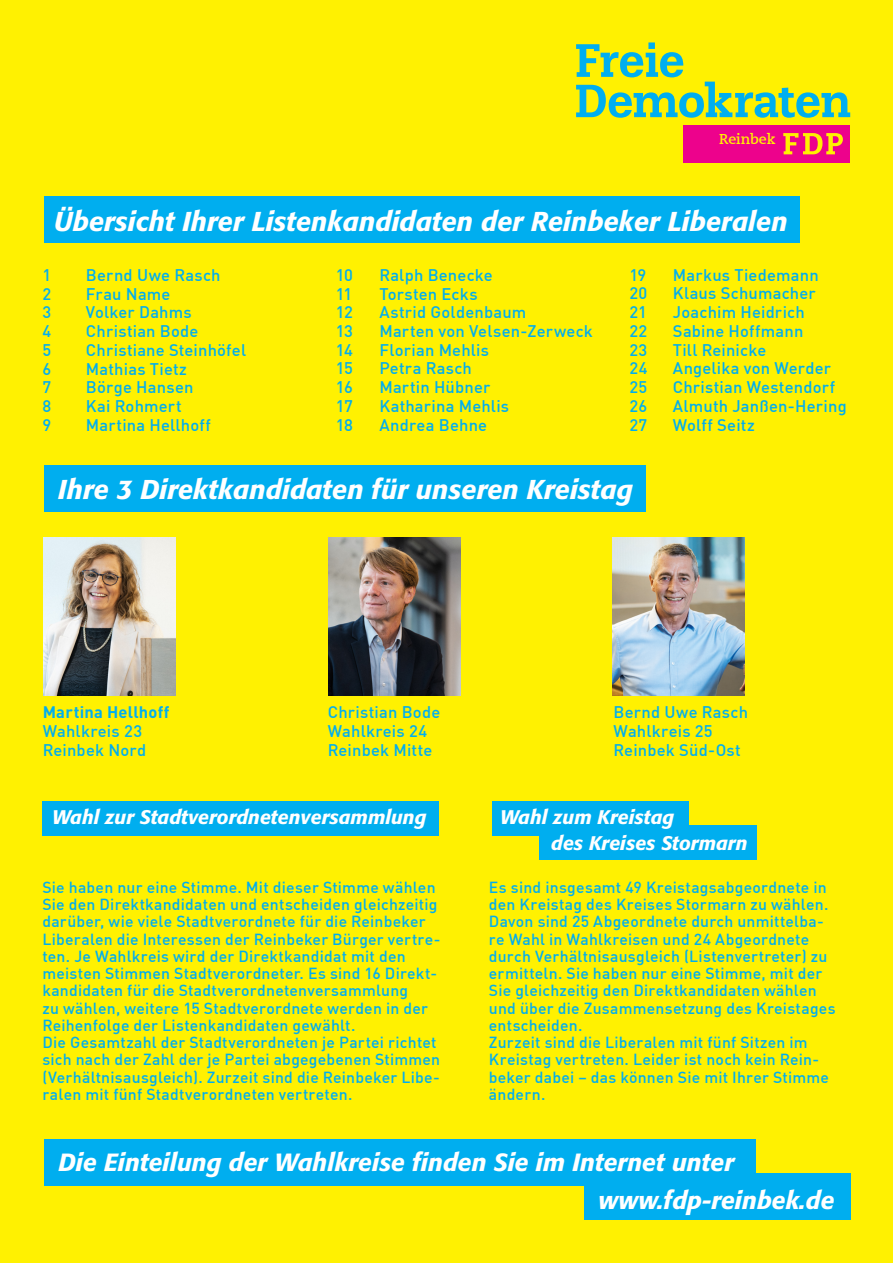
<style>
.page{position:relative;width:893px;height:1263px;background:#fff101}
.page>*{position:absolute;margin:0;border:0;box-sizing:border-box;transform-origin:0 0}
.t1{font:italic 500 27px "Formata";color:#fff}
.t2{font:italic 500 24.6px/37.5px "Formata";color:#fff}
.t3{font:italic 500 19.5px/25.5px "Formata";color:#fff}
.t4{font:500 16.5px/18.8px "DIN";letter-spacing:.01em;color:#00aeef}
.t5{font:700 16.5px "DIN";letter-spacing:.015em;color:#00aeef}
.t6{font:500 15.75px/17.2px "DIN";letter-spacing:.015em;color:#00aeef}
.t7{font:700 14.25px "Caecilia LT";color:#fff101}
</style>
<div class="page">
<img style="left:43px;top:537px;width:132px;height:158px">
<img style="left:329px;top:537px;width:132px;height:158px">
<img style="left:612px;top:537px;width:132px;height:158px">
<svg style="left:576px;top:44px;width:274px;height:74px"></svg>
<div style="left:648px;top:42px;width:7px;height:7px;background:#00aeef"></div>
<div style="left:683px;top:125px;width:167px;height:38px;background:#ed028c"></div>
<svg style="left:783px;top:133px;width:60px;height:21px"></svg>
<div style="left:44px;top:1139px;width:711px;height:47px;background:#00aeef"></div>
<div style="left:44px;top:196px;width:755px;height:47px;background:#00aeef"></div>
<div style="left:44px;top:465px;width:601px;height:47px;background:#00aeef"></div>
<div style="left:43px;top:801px;width:396px;height:34px;background:#00aeef"></div>
<div style="left:492px;top:801px;width:197px;height:34px;background:#00aeef"></div>
<div style="left:539px;top:825px;width:218px;height:34px;background:#00aeef"></div>
<div style="left:584px;top:1173px;width:266px;height:47px;background:#00aeef"></div>
<p class="t7" style="left:719px;top:131px;width:58px">Reinbek</p>
<h1 class="t1" style="left:54px;top:205px;width:735px">Übersicht Ihrer Listenkandidaten der Reinbeker Liberalen</h1>
<p class="t4" style="left:42px;top:265px;width:10px">1</p>
<p class="t4" style="left:86px;top:265px;width:136px">Bernd Uwe Rasch</p>
<p class="t4" style="left:42px;top:284px;width:10px">2</p>
<p class="t4" style="left:86px;top:284px;width:86px">Frau Name</p>
<p class="t4" style="left:42px;top:302px;width:10px">3</p>
<p class="t4" style="left:86px;top:302px;width:107px">Volker Dahms</p>
<p class="t4" style="left:42px;top:321px;width:10px">4</p>
<p class="t4" style="left:86px;top:321px;width:114px">Christian Bode</p>
<p class="t4" style="left:42px;top:340px;width:10px">5</p>
<p class="t4" style="left:86px;top:340px;width:162px">Christiane Steinhöfel</p>
<p class="t4" style="left:42px;top:359px;width:10px">6</p>
<p class="t4" style="left:86px;top:359px;width:103px">Mathias Tietz</p>
<p class="t4" style="left:42px;top:377px;width:10px">7</p>
<p class="t4" style="left:86px;top:377px;width:109px">Börge Hansen</p>
<p class="t4" style="left:42px;top:396px;width:10px">8</p>
<p class="t4" style="left:86px;top:396px;width:97px">Kai Rohmert</p>
<p class="t4" style="left:42px;top:415px;width:10px">9</p>
<p class="t4" style="left:86px;top:415px;width:126px">Martina Hellhoff</p>
<p class="t4" style="left:336px;top:265px;width:19px">10</p>
<p class="t4" style="left:379px;top:265px;width:115px">Ralph Benecke</p>
<p class="t4" style="left:336px;top:284px;width:18px">11</p>
<p class="t4" style="left:379px;top:284px;width:100px">Torsten Ecks</p>
<p class="t4" style="left:336px;top:302px;width:18px">12</p>
<p class="t4" style="left:379px;top:302px;width:148px">Astrid Goldenbaum</p>
<p class="t4" style="left:336px;top:321px;width:19px">13</p>
<p class="t4" style="left:379px;top:321px;width:215px">Marten von Velsen-Zerweck</p>
<p class="t4" style="left:336px;top:340px;width:19px">14</p>
<p class="t4" style="left:379px;top:340px;width:111px">Florian Mehlis</p>
<p class="t4" style="left:336px;top:359px;width:19px">15</p>
<p class="t4" style="left:379px;top:359px;width:94px">Petra Rasch</p>
<p class="t4" style="left:336px;top:377px;width:19px">16</p>
<p class="t4" style="left:379px;top:377px;width:112px">Martin Hübner</p>
<p class="t4" style="left:336px;top:396px;width:18px">17</p>
<p class="t4" style="left:379px;top:396px;width:131px">Katharina Mehlis</p>
<p class="t4" style="left:336px;top:415px;width:19px">18</p>
<p class="t4" style="left:379px;top:415px;width:109px">Andrea Behne</p>
<p class="t4" style="left:629px;top:265px;width:19px">19</p>
<p class="t4" style="left:673px;top:265px;width:147px">Markus Tiedemann</p>
<p class="t4" style="left:629px;top:284px;width:19px">20</p>
<p class="t4" style="left:673px;top:284px;width:144px">Klaus Schumacher</p>
<p class="t4" style="left:629px;top:302px;width:19px">21</p>
<p class="t4" style="left:673px;top:302px;width:133px">Joachim Heidrich</p>
<p class="t4" style="left:629px;top:321px;width:19px">22</p>
<p class="t4" style="left:673px;top:321px;width:132px">Sabine Hoffmann</p>
<p class="t4" style="left:629px;top:340px;width:20px">23</p>
<p class="t4" style="left:673px;top:340px;width:95px">Till Reinicke</p>
<p class="t4" style="left:629px;top:359px;width:20px">24</p>
<p class="t4" style="left:673px;top:359px;width:160px">Angelika von Werder</p>
<p class="t4" style="left:629px;top:377px;width:19px">25</p>
<p class="t4" style="left:673px;top:377px;width:164px">Christian Westendorf</p>
<p class="t4" style="left:629px;top:396px;width:19px">26</p>
<p class="t4" style="left:673px;top:396px;width:175px">Almuth Janßen-Hering</p>
<p class="t4" style="left:629px;top:415px;width:19px">27</p>
<p class="t4" style="left:673px;top:415px;width:83px">Wolff Seitz</p>
<h1 class="t1" style="left:58px;top:473px;width:576px">Ihre 3 Direktkandidaten für unseren Kreistag</h1>
<p class="t5" style="left:43px;top:701px;width:128px">Martina Hellhoff</p>
<p class="t4" style="left:43px;top:721px;width:105px">Wahlkreis 23<br>Reinbek Nord</p>
<p class="t4" style="left:328px;top:702px;width:114px">Christian Bode<br>Wahlkreis 24<br>Reinbek Mitte</p>
<p class="t4" style="left:613px;top:702px;width:136px">Bernd Uwe Rasch<br>Wahlkreis 25<br>Reinbek Süd-Ost</p>
<p class="t3" style="left:52px;top:805px;width:376px">Wahl zur Stadtverordnetenversammlung</p>
<p class="t3" style="left:551px;top:805px;width:198px;text-indent:-51px">Wahl zum Kreistag<br>des Kreises Stormarn</p>
<p class="t6" style="left:42px;top:878px;width:399px">Sie haben nur eine Stimme. Mit dieser Stimme wählen Sie den Direktkandidaten und entscheiden gleichzeitig darüber, wie viele Stadtverordnete für die Reinbeker Liberalen die Interessen der Reinbeker Bürger vertre&shy;ten. Je Wahlkreis wird der Direktkandidat mit den meisten Stimmen Stadtverordneter. Es sind 16 Direkt&shy;kandidaten für die Stadtverordnetenversammlung<br>zu wählen, weitere 15 Stadtverordnete werden in der Reihenfolge der Listenkandidaten gewählt.<br>Die Gesamtzahl der Stadtverordneten je Partei richtet sich nach der Zahl der je Partei abgegebenen Stimmen (Verhältnisausgleich). Zurzeit sind die Reinbeker Libe&shy;ralen mit fünf Stadtverordneten vertreten.</p>
<p class="t6" style="left:489px;top:878px;width:348px">Es sind insgesamt 49 Kreistagsabgeordnete in den Kreistag des Kreises Stormarn zu wählen.<br>Davon sind 25 Abgeordnete durch unmittelba&shy;re Wahl in Wahlkreisen und 24 Abgeordnete durch Verhältnisausgleich (Listenvertreter) zu ermitteln. Sie haben nur eine Stimme, mit der Sie gleichzeitig den Direktkandidaten wählen und über die Zusammensetzung des Kreistages entscheiden.<br>Zurzeit sind die Liberalen mit fünf Sitzen im Kreistag vertreten. Leider ist noch kein Rein&shy;beker dabei – das können Sie mit Ihrer Stimme ändern.</p>
<h2 class="t2" style="left:598px;top:1144px;width:238px;text-indent:-540px">Die Einteilung der Wahlkreise finden Sie im Internet unter www.fdp-reinbek.de</h2>
</div>
